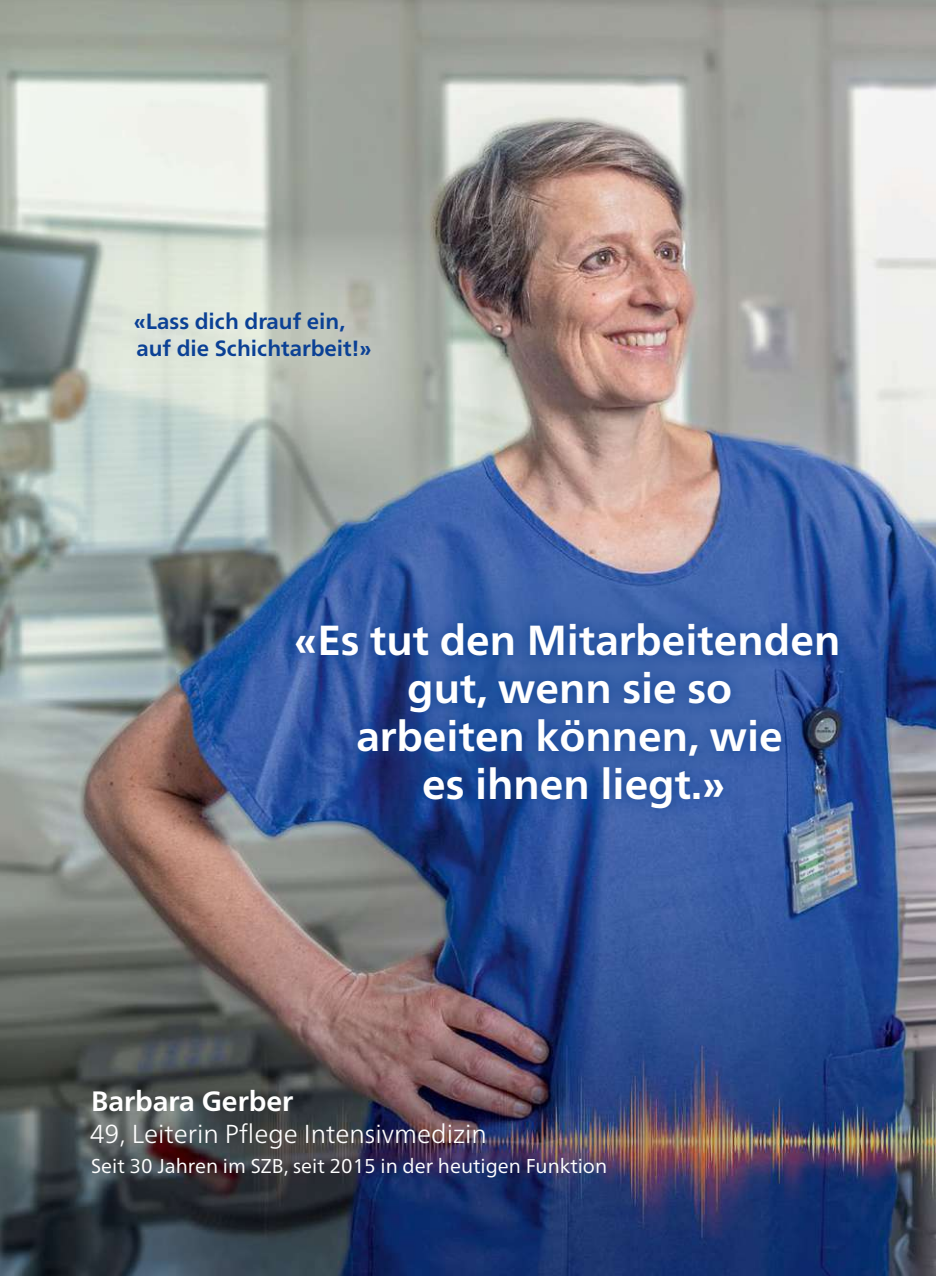
<style>
.page{position:relative;width:936px;height:1276px;background:#fff}
.page>*{position:absolute;margin:0;border:0;box-sizing:border-box;transform-origin:0 0}
.t1{font:700 42px/48.2px "Frutiger Neue W01";color:#fff;text-align:center}
.t2{font:700 28px "Frutiger Neue W01";color:#fff}
.t3{font:300 26px "Frutiger Neue W01";color:#fff}
.t4{font:700 22px/27.6px "Frutiger Neue W01";color:#0b4195}
.t5{font:20px "Frutiger Neue W01";color:#fff}
</style>
<div class="page">
<img style="left:0;top:0;width:935px;height:1276px">
<svg style="left:281px;top:608px;width:571px;height:216px;background:#2c539d"></svg>
<p class="t4" style="left:134px;top:307px;width:239px">«Lass dich drauf ein, auf die Schichtarbeit!»</p>
<p class="t1" style="left:294px;top:616px;width:547px">«Es tut den Mitarbeitenden gut, wenn sie so<br>arbeiten können, wie<br>es ihnen liegt.»</p>
<p class="t2" style="left:91px;top:1084px;width:204px">Barbara Gerber</p>
<p class="t3" style="left:90px;top:1118px;width:399px">49, Leiterin Pflege Intensivmedizin</p>
<p class="t5" style="left:91px;top:1154px;width:517px">Seit 30 Jahren im SZB, seit 2015 in der heutigen Funktion</p>
</div>
